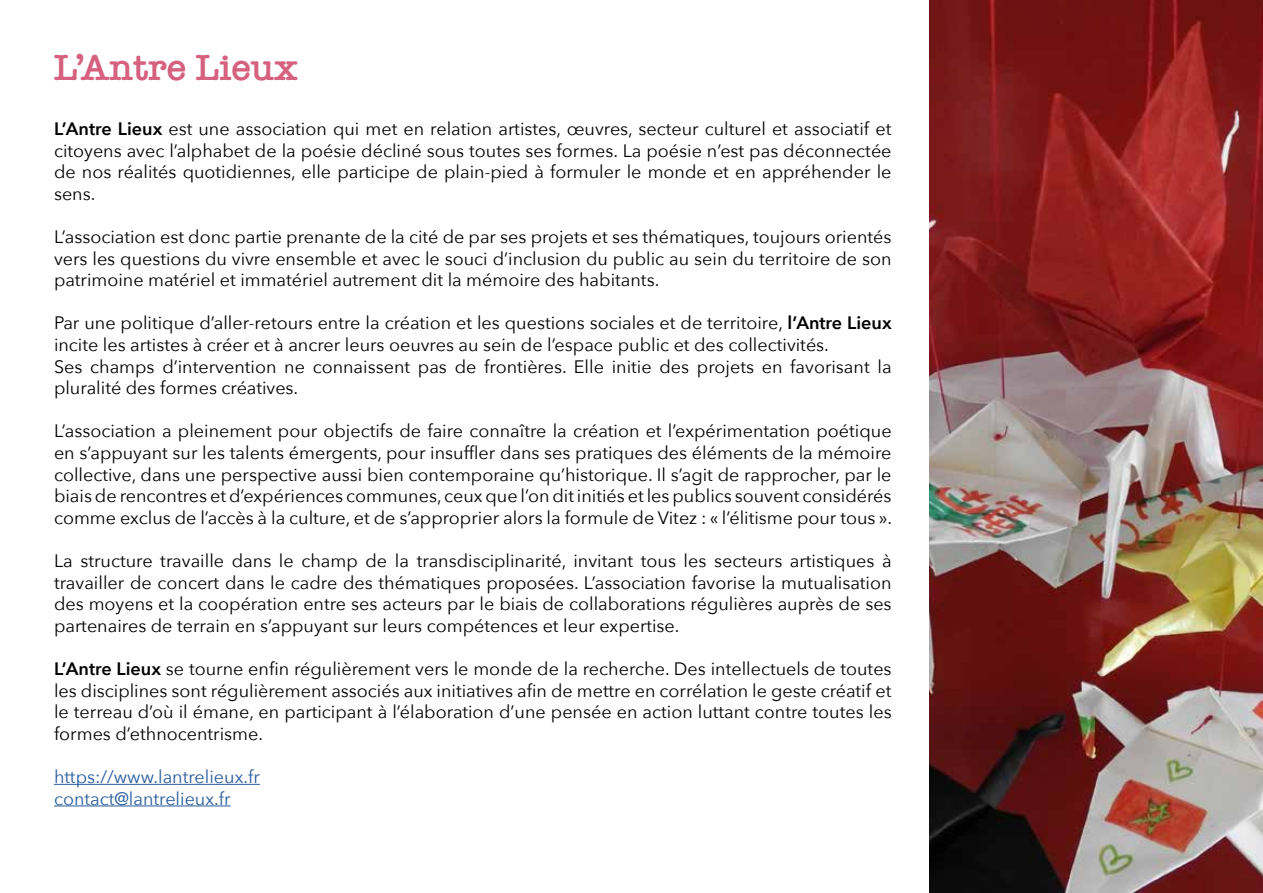
<style>
.page{position:relative;width:1263px;height:893px;background:#fff}
.page>*{position:absolute;margin:0;border:0;box-sizing:border-box;transform-origin:0 0}
.t1{font:600 37.5px "American Typewriter";color:#d5617f}
.t2{font:18px/21.6px "Avenir Next";color:#000;text-align:justify}
.t3{font:18px/21.6px "Avenir Next";color:#275b9b}
.s1{font-weight:600}
</style>
<div class="page">
<hr style="left:54px;top:784px;width:206px;height:1px;background:#275b9b">
<hr style="left:54px;top:805px;width:177px;height:1px;background:#275b9b">
<img style="left:929px;top:0;width:334px;height:893px">
<h1 class="t1" style="left:54px;top:39px;width:246px">L’Antre Lieux</h1>
<p class="t2" style="left:54px;top:117px;width:839px"><span class="s1">L’Antre Lieux</span> est une association qui met en relation artistes, œuvres, secteur culturel et associatif et citoyens avec l’alphabet de la poésie décliné sous toutes ses formes. La poésie n’est pas déconnectée de nos réalités quotidiennes, elle participe de plain-pied à formuler le monde et en appréhender le sens.</p>
<p class="t2" style="left:54px;top:225px;width:839px">L’association est donc partie prenante de la cité de par ses projets et ses thématiques, toujours orientés vers les questions du vivre ensemble et avec le souci d’inclusion du public au sein du territoire de son patrimoine matériel et immatériel autrement dit la mémoire des habitants.</p>
<p class="t2" style="left:54px;top:312px;width:839px;text-align:left">Par une politique d’aller-retours entre la création et les questions sociales et de territoire, <span class="s1">l’Antre Lieux </span>incite les artistes à créer et à ancrer leurs oeuvres au sein de l’espace public et des collectivités.<br>Ses champs d’intervention ne connaissent pas de frontières. Elle initie des projets en favorisant la pluralité des formes créatives.</p>
<p class="t2" style="left:54px;top:420px;width:840px">L’association a pleinement pour objectifs de faire connaître la création et l’expérimentation poétique en s’appuyant sur les talents émergents, pour insuffler dans ses pratiques des éléments de la mémoire collective, dans une perspective aussi bien contemporaine qu’historique. Il s’agit de rapprocher, par le biais de rencontres et d’expériences communes, ceux que l’on dit initiés et les publics souvent considérés comme exclus de l’accès à la culture, et de s’approprier alors la formule de Vitez : « l’élitisme pour tous ».</p>
<p class="t2" style="left:54px;top:549px;width:839px">La structure travaille dans le champ de la transdisciplinarité, invitant tous les secteurs artistiques à travailler de concert dans le cadre des thématiques proposées. L’association favorise la mutualisation des moyens et la coopération entre ses acteurs par le biais de collaborations régulières auprès de ses partenaires de terrain en s’appuyant sur leurs compétences et leur expertise.</p>
<p class="t2" style="left:54px;top:657px;width:839px"><span class="s1">L’Antre Lieux</span> se tourne enfin régulièrement vers le monde de la recherche. Des intellectuels de toutes les disciplines sont régulièrement associés aux initiatives afin de mettre en corrélation le geste créatif et le terreau d’où il émane, en participant à l’élaboration d’une pensée en action luttant contre toutes les formes d’ethnocentrisme.</p>
<p class="t3" style="left:54px;top:765px;width:207px">https://www.lantrelieux.fr contact@lantrelieux.fr</p>
</div>
